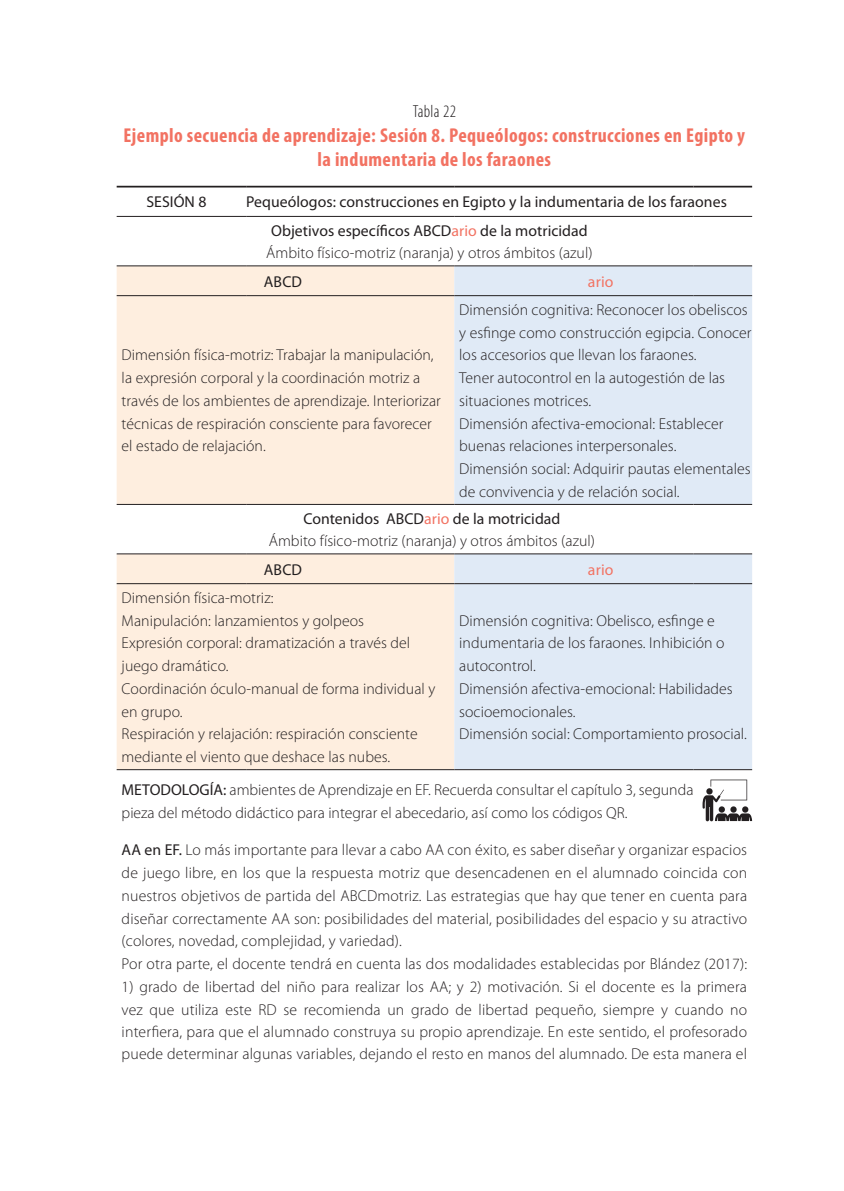
<style>
.page{position:relative;width:844px;height:1191px;background:#fff}
.page>*{position:absolute;margin:0;border:0;box-sizing:border-box;transform-origin:0 0}
.pies{font:700 condensed 20.12px/24.5px "Myriad Pro";letter-spacing:.02em;color:#f27262;text-align:center}
.pies-2{font:300 condensed 17.5px "Myriad Pro";letter-spacing:.02em;color:#231f20}
.texto_normal{font:300 15.75px/22.8px "Myriad Pro";letter-spacing:.005em;color:#231f20}
.texto_normal-2{font:15.75px "Myriad Pro";letter-spacing:.005em;color:#231f20}
.texto_normal-3{font:15.75px "Myriad Pro";letter-spacing:.01em;color:#f27262}
.s1{color:#f27262}
.s2{font-weight:400}
</style>
<div class="page">
<div style="left:117px;top:266px;width:337px;height:503px;background:#feeedf"></div>
<div style="left:454px;top:266px;width:298px;height:503px;background:#e0eaf6"></div>
<div style="left:117px;top:504px;width:635px;height:50px;background:#fff"></div>
<hr style="left:117px;top:216px;width:129px;height:1px;background:#231f20">
<hr style="left:246px;top:216px;width:208px;height:1px;background:#231f20">
<hr style="left:454px;top:216px;width:239px;height:1px;background:#231f20">
<hr style="left:693px;top:216px;width:59px;height:1px;background:#231f20">
<hr style="left:117px;top:265px;width:129px;height:1px;background:#231f20">
<hr style="left:246px;top:265px;width:208px;height:1px;background:#231f20">
<hr style="left:454px;top:265px;width:239px;height:1px;background:#231f20">
<hr style="left:693px;top:265px;width:59px;height:1px;background:#231f20">
<hr style="left:117px;top:553px;width:129px;height:1px;background:#231f20">
<hr style="left:246px;top:553px;width:208px;height:1px;background:#231f20">
<hr style="left:454px;top:553px;width:239px;height:1px;background:#231f20">
<hr style="left:693px;top:553px;width:59px;height:1px;background:#231f20">
<hr style="left:117px;top:295px;width:129px;height:1px;background:#231f20">
<hr style="left:246px;top:295px;width:208px;height:1px;background:#231f20">
<hr style="left:454px;top:295px;width:239px;height:1px;background:#231f20">
<hr style="left:693px;top:295px;width:59px;height:1px;background:#231f20">
<hr style="left:117px;top:583px;width:129px;height:1px;background:#231f20">
<hr style="left:246px;top:583px;width:208px;height:1px;background:#231f20">
<hr style="left:454px;top:583px;width:239px;height:1px;background:#231f20">
<hr style="left:693px;top:583px;width:59px;height:1px;background:#231f20">
<hr style="left:117px;top:504px;width:129px;height:1px;background:#231f20">
<hr style="left:246px;top:504px;width:208px;height:1px;background:#231f20">
<hr style="left:454px;top:504px;width:239px;height:1px;background:#231f20">
<hr style="left:693px;top:504px;width:59px;height:1px;background:#231f20">
<hr style="left:117px;top:769px;width:129px;height:1px;background:#231f20">
<hr style="left:246px;top:769px;width:208px;height:1px;background:#231f20">
<hr style="left:454px;top:769px;width:239px;height:1px;background:#231f20">
<hr style="left:693px;top:769px;width:59px;height:1px;background:#231f20">
<hr style="left:117px;top:186px;width:129px;height:1px;background:#231f20">
<hr style="left:246px;top:186px;width:208px;height:1px;background:#231f20">
<hr style="left:454px;top:186px;width:239px;height:1px;background:#231f20">
<hr style="left:693px;top:186px;width:59px;height:1px;background:#231f20">
<svg style="left:702px;top:779px;width:50px;height:42px"></svg>
<p class="pies-2" style="left:412px;top:101px;width:45px">Tabla 22</p>
<p class="pies" style="left:124px;top:122px;width:623px">Ejemplo secuencia de aprendizaje: Sesión 8. Pequeólogos: construcciones en Egipto y la indumentaria de los faraones</p>
<p class="texto_normal-2" style="left:146px;top:192px;width:62px">SESIÓN 8</p>
<p class="texto_normal-2" style="left:246px;top:192px;width:482px">Pequeólogos: construcciones en Egipto y la indumentaria de los faraones</p>
<p class="texto_normal-2" style="left:271px;top:221px;width:318px">Objetivos específicos ABCD<span class="s1">ario</span> de la motricidad</p>
<p class="texto_normal" style="left:266px;top:242px;width:328px">Ámbito físico-motriz (naranja) y otros ámbitos (azul)</p>
<p class="texto_normal-2" style="left:264px;top:272px;width:40px">ABCD</p>
<p class="texto_normal-3" style="left:587px;top:272px;width:27px">ario</p>
<p class="texto_normal" style="left:459px;top:298px;width:294px">Dimensión cognitiva: Reconocer los obeliscos y esfinge como construcción egipcia. Conocer los accesorios que llevan los faraones.<br>Tener autocontrol en la autogestión de las situaciones motrices.</p>
<p class="texto_normal" style="left:459px;top:412px;width:266px">Dimensión afectiva-emocional: Establecer buenas relaciones interpersonales.</p>
<p class="texto_normal" style="left:459px;top:457px;width:293px">Dimensión social: Adquirir pautas elementales de convivencia y de relación social.</p>
<p class="texto_normal-2" style="left:303px;top:509px;width:258px">Contenidos ABCD<span class="s1">ario</span> de la motricidad</p>
<p class="texto_normal" style="left:269px;top:529px;width:328px">Ámbito físico-motriz (naranja) y otros ámbitos (azul)</p>
<p class="texto_normal-2" style="left:264px;top:559px;width:40px">ABCD</p>
<p class="texto_normal-3" style="left:587px;top:559px;width:27px">ario</p>
<p class="texto_normal" style="left:122px;top:586px;width:153px">Dimensión física-motriz:</p>
<p class="texto_normal" style="left:122px;top:609px;width:244px">Manipulación: lanzamientos y golpeos</p>
<p class="texto_normal" style="left:122px;top:631px;width:290px">Expresión corporal: dramatización a través del juego dramático.</p>
<p class="texto_normal" style="left:122px;top:677px;width:315px">Coordinación óculo-manual de forma individual y en grupo.</p>
<p class="texto_normal" style="left:122px;top:722px;width:297px">Respiración y relajación: respiración consciente mediante el viento que deshace las nubes.</p>
<p class="texto_normal" style="left:122px;top:344px;width:320px">Dimensión física-motriz: Trabajar la manipulación, la expresión corporal y la coordinación motriz a través de los ambientes de aprendizaje. Interiorizar técnicas de respiración consciente para favorecer el estado de relajación.</p>
<p class="texto_normal" style="left:459px;top:609px;width:267px">Dimensión cognitiva: Obelisco, esfinge e indumentaria de los faraones. Inhibición o autocontrol.</p>
<p class="texto_normal" style="left:459px;top:677px;width:275px">Dimensión afectiva-emocional: Habilidades socioemocionales.</p>
<p class="texto_normal" style="left:459px;top:722px;width:289px">Dimensión social: Comportamiento prosocial.</p>
<p class="texto_normal" style="left:122px;top:778px;width:573px"><span class="s2">METODOLOGÍA:</span> ambientes de Aprendizaje en EF. Recuerda consultar el capítulo 3, segunda pieza del método didáctico para integrar el abecedario, así como los códigos QR.</p>
<p class="texto_normal" style="left:122px;top:838px;width:627px;text-align:justify"><span class="s2">AA en EF.</span> Lo más importante para llevar a cabo AA con éxito, es saber diseñar y organizar espacios de juego libre, en los que la respuesta motriz que desencadenen en el alumnado coincida con nuestros objetivos de partida del ABCDmotriz. Las estrategias que hay que tener en cuenta para diseñar correctamente AA son: posibilidades del material, posibilidades del espacio y su atractivo (colores, novedad, complejidad, y variedad).</p>
<p class="texto_normal" style="left:122px;top:952px;width:626px">Por otra parte, el docente tendrá en cuenta las dos modalidades establecidas por Blández (2017):</p>
<p class="texto_normal" style="left:122px;top:975px;width:626px;text-align:justify">1) grado de libertad del niño para realizar los AA; y 2) motivación. Si el docente es la primera vez que utiliza este RD se recomienda un grado de libertad pequeño, siempre y cuando no interfiera, para que el alumnado construya su propio aprendizaje. En este sentido, el profesorado puede determinar algunas variables, dejando el resto en manos del alumnado. De esta manera el</p>
</div>
